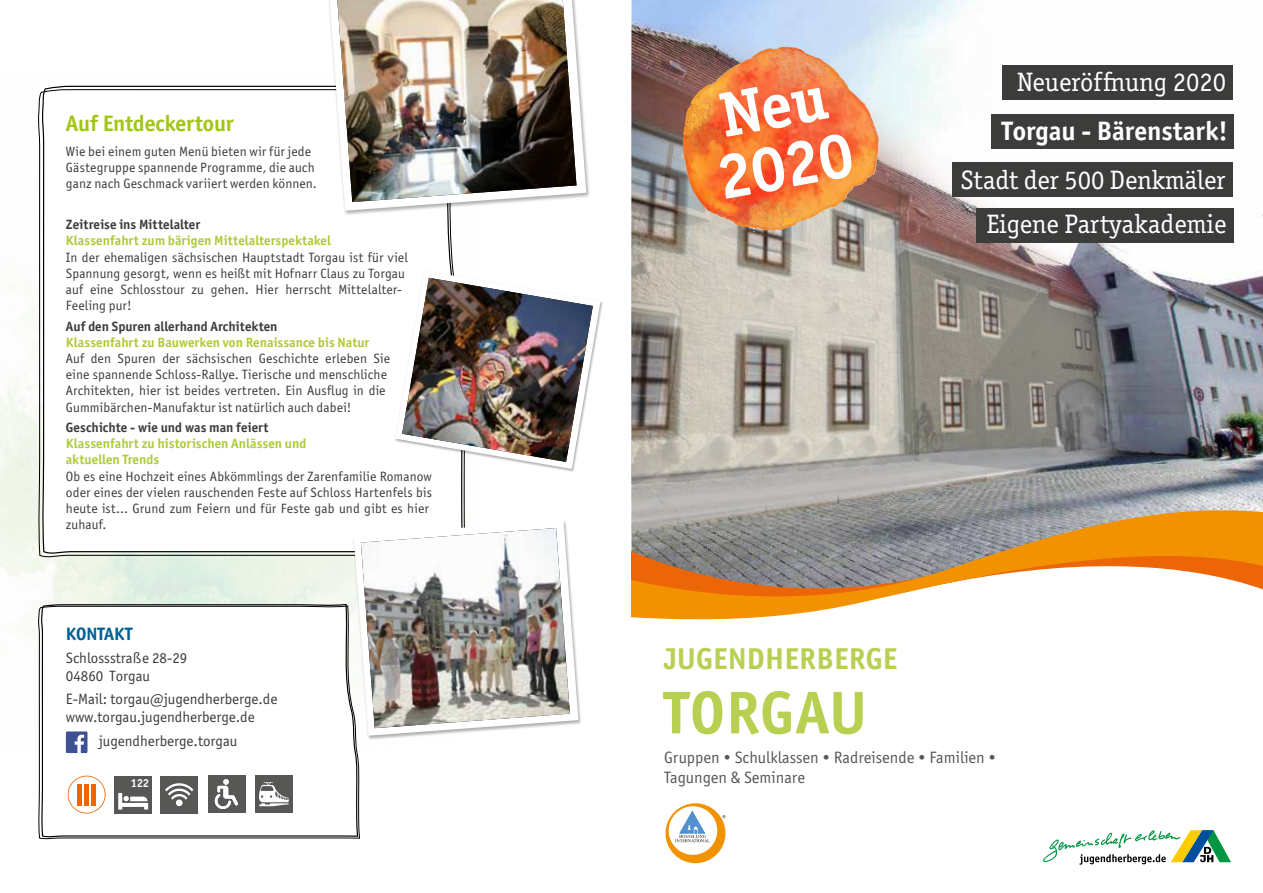
<style>
.page{position:relative;width:1263px;height:893px;background:#fff}
.page>*{position:absolute;margin:0;border:0;box-sizing:border-box;transform-origin:0 0}
.t1{font:700 63.75px/60.9px "Officina Ser ITC Std";color:#fff}
.t2{font:700 60.45px "Officina Sans ITC Std";letter-spacing:.02em;color:#b8d052}
.t3{font:700 30.3px "Officina Sans ITC Std";letter-spacing:.01em;color:#b8d052}
.t4{font:26.7px "Officina Ser ITC Std";color:#fff}
.t5{font:700 26.7px "Officina Sans ITC";color:#fff}
.t6{font:700 22.5px "Officina Sans ITC Std";letter-spacing:-.01em;color:#a2c617}
.t7{font:700 18px "Officina Sans ITC Std";color:#005f94}
.t8{font:16.5px/19.5px "Officina Sans ITC Std";color:#575756}
.t9{font:15px/18px "Officina Sans ITC Std";color:#3c3c3b}
.t10{font:15px/18px "Officina Sans ITC Boo";color:#3c3c3b}
.t11{font:13.5px/16.2px "Officina Sans ITC Std";letter-spacing:.01em;color:#3c3c3b}
.t12{font:700 13.5px/16.2px "Officina Sans ITC Std";letter-spacing:.005em;color:#aecb38}
.t13{font:700 13.5px "Officina Sans ITC Std";letter-spacing:.005em;color:#3c3c3b}
.t14{font:700 11.7px "Officina Sans ITC Std";color:#fff}
</style>
<div class="page">
<img style="left:631px;top:23px;width:632px;height:466px">
<svg style="left:38px;top:85px;width:428px;height:474px"></svg>
<svg style="left:1043px;top:830px;width:188px;height:35px"></svg>
<svg style="left:665px;top:803px;width:60px;height:60px"></svg>
<div style="left:976px;top:209px;width:257px;height:34px;background:#3c3c3b"></div>
<div style="left:991px;top:114px;width:242px;height:34px;background:#3c3c3b"></div>
<div style="left:952px;top:163px;width:281px;height:34px;background:#3c3c3b"></div>
<div style="left:1002px;top:65px;width:231px;height:34px;background:#3c3c3b"></div>
<div style="left:352px;top:520px;width:230px;height:220px;background:#000;opacity:.3"></div>
<svg style="left:354px;top:520px;width:224px;height:216px"></svg>
<img style="left:361px;top:528px;width:209px;height:200px">
<svg style="left:41px;top:603px;width:318px;height:2px"></svg>
<svg style="left:38px;top:605px;width:322px;height:235px"></svg>
<div style="left:66px;top:731px;width:21px;height:22px;background:#3e5293"></div>
<svg style="left:75px;top:735px;width:9px;height:18px"></svg>
<div style="left:160px;top:776px;width:38px;height:37px;background:#575756"></div>
<div style="left:176px;top:799px;width:7px;height:7px;background:#fff;border-radius:50%"></div>
<svg style="left:165px;top:783px;width:28px;height:17px"></svg>
<svg style="left:68px;top:776px;width:38px;height:37px"></svg>
<div style="left:77px;top:784px;width:5px;height:21px;background:#ec6608"></div>
<div style="left:84px;top:784px;width:5px;height:21px;background:#ec6608"></div>
<div style="left:91px;top:784px;width:5px;height:21px;background:#ec6608"></div>
<div style="left:114px;top:776px;width:38px;height:37px;background:#575756"></div>
<svg style="left:118px;top:793px;width:30px;height:16px"></svg>
<div style="left:208px;top:775px;width:37px;height:38px;background:#575756"></div>
<svg style="left:215px;top:779px;width:23px;height:30px"></svg>
<div style="left:255px;top:775px;width:38px;height:38px;background:#575756"></div>
<svg style="left:259px;top:782px;width:30px;height:24px"></svg>
<svg style="left:751px;top:47px;width:77px;height:15px"></svg>
<svg style="left:716px;top:195px;width:88px;height:37px;background:#e07f50"></svg>
<svg style="left:682px;top:84px;width:45px;height:76px"></svg>
<img style="left:706px;top:62px;width:122px;height:92px">
<img style="left:695px;top:53px;width:88px;height:77px">
<img style="left:768px;top:154px;width:110px;height:74px">
<div style="left:326px;top:0;width:264px;height:216px;background:#000;opacity:.3"></div>
<svg style="left:330px;top:0;width:256px;height:211px"></svg>
<img style="left:337px;top:0;width:239px;height:202px">
<svg style="left:631px;top:489px;width:632px;height:131px"></svg>
<div style="left:394px;top:271px;width:209px;height:202px;background:#000;opacity:.3"></div>
<svg style="left:395px;top:271px;width:206px;height:198px"></svg>
<img style="left:402px;top:278px;width:191px;height:184px">
<h3 class="t6" style="left:66px;top:109px;width:169px">Auf Entdeckertour</h3>
<p class="t11" style="left:66px;top:143px;width:253px">Wie bei einem guten Menü bieten wir für jede<br>Gästegruppe spannende Programme, die auch ganz nach Geschmack variiert werden können.</p>
<p class="t13" style="left:66px;top:216px;width:136px">Zeitreise ins Mittelalter</p>
<p class="t12" style="left:66px;top:232px;width:267px">Klassenfahrt zum bärigen Mittelalterspektakel</p>
<p class="t11" style="left:66px;top:249px;width:343px">In der ehemaligen sächsischen Hauptstadt Torgau ist für viel Spannung gesorgt, wenn es heißt mit Hofnarr Claus zu Torgau auf eine Schlosstour zu gehen. Hier herrscht Mittelalter-Feeling pur!</p>
<p class="t13" style="left:66px;top:318px;width:213px">Auf den Spuren allerhand Architekten</p>
<p class="t12" style="left:66px;top:334px;width:305px">Klassenfahrt zu Bauwerken von Renaissance bis Natur</p>
<p class="t11" style="left:66px;top:350px;width:326px">Auf den Spuren der sächsischen Geschichte erleben Sie eine spannende Schloss-Rallye. Tierische und menschliche Architekten, hier ist beides vertreten. Ein Ausflug in die Gummibärchen-Manufaktur ist natürlich auch dabei!</p>
<p class="t13" style="left:66px;top:419px;width:204px">Geschichte - wie und was man feiert</p>
<p class="t12" style="left:66px;top:435px;width:242px">Klassenfahrt zu historischen Anlässen und aktuellen Trends</p>
<p class="t11" style="left:66px;top:468px;width:368px">Ob es eine Hochzeit eines Abkömmlings der Zarenfamilie Romanow oder eines der vielen rauschenden Feste auf Schloss Hartenfels bis heute ist... Grund zum Feiern und für Feste gab und gibt es hier zuhauf.</p>
<h3 class="t7" style="left:66px;top:623px;width:68px">KONTAKT</h3>
<p class="t10" style="left:66px;top:649px;width:123px">Schlossstraße 28-29<br>04860 Torgau</p>
<p class="t9" style="left:66px;top:690px;width:213px">E-Mail: torgau@jugendherberge.de www.torgau.jugendherberge.de</p>
<p class="t9" style="left:99px;top:732px;width:140px">jugendherberge.torgau</p>
<p class="t14" style="left:131px;top:776px;width:20px">122</p>
<h1 class="t1" style="left:702px;top:88px;width:138px;rotate:-10deg">Neu<br>2020</h1>
<h3 class="t4" style="left:1017px;top:66px;width:210px">Neueröffnung 2020</h3>
<h3 class="t5" style="left:1002px;top:115px;width:227px">Torgau - Bärenstark!</h3>
<h3 class="t4" style="left:961px;top:165px;width:266px">Stadt der 500 Denkmäler</h3>
<h3 class="t4" style="left:986px;top:209px;width:241px">Eigene Partyakademie</h3>
<h3 class="t3" style="left:664px;top:640px;width:235px">JUGENDHERBERGE</h3>
<h2 class="t2" style="left:664px;top:675px;width:204px">TORGAU</h2>
<p class="t8" style="left:664px;top:748px;width:334px">Gruppen • Schulklassen • Radreisende • Familien •<br>Tagungen &amp; Seminare</p>
</div>
